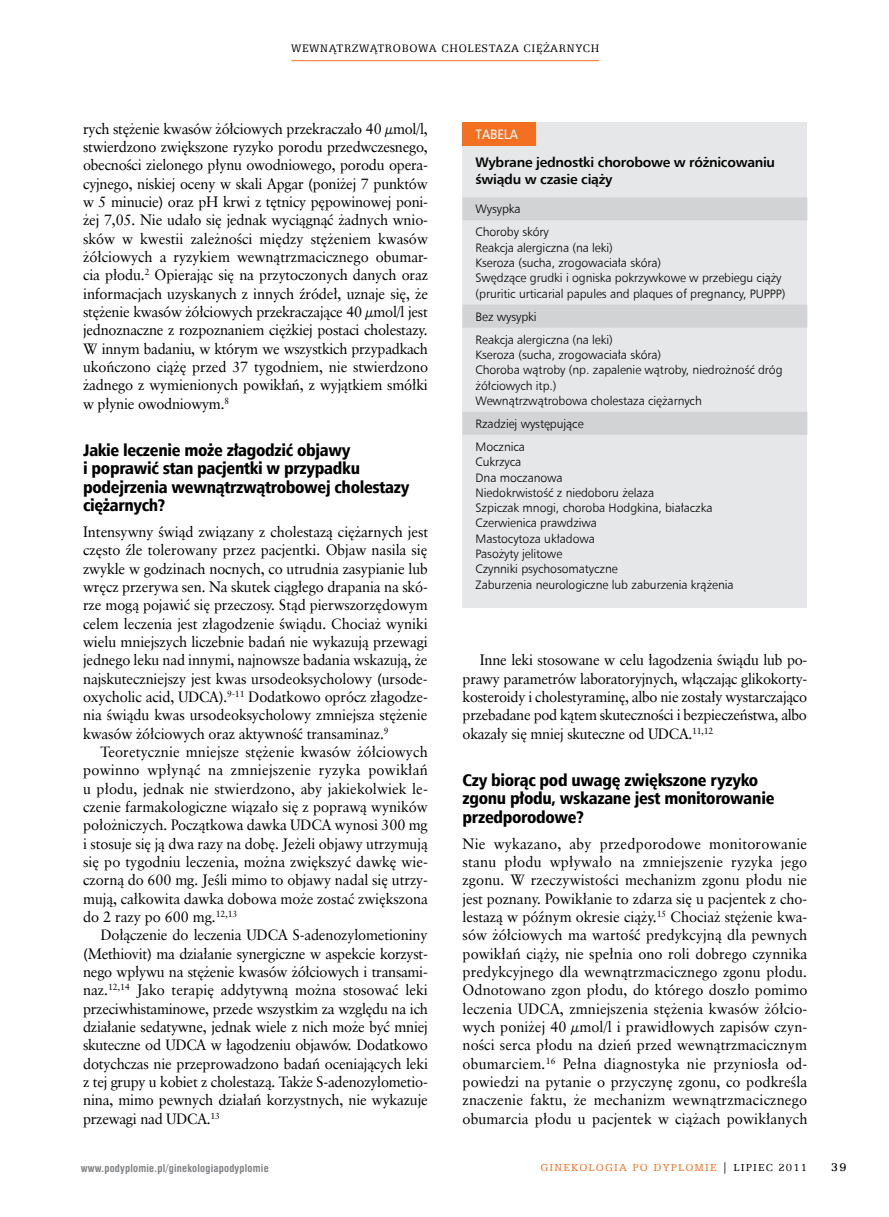
<style>
.page{position:relative;width:889px;height:1217px;background:#fff}
.page>*{position:absolute;margin:0;border:0;box-sizing:border-box;transform-origin:0 0}
.t1{font:16.8px/18.3px "Humnst 777 Blk Cn EU";letter-spacing:-.02em;color:#000}
.t2{font:15px/18.3px "Class Garmnd EU";letter-spacing:-.01em;color:#000;text-align:justify}
.t3{font:700 13.8px/16.8px "Humnst 777 EU";letter-spacing:-.02em;color:#000}
.t4{font:13.8px "Humnst 777 Cn EU";letter-spacing:-.005em;color:#fff;scale:1.07 1}
.t5{font:12.45px "Egyptian 505 Md EU";color:#000}
.t6{font:12.3px/15.3px "Humnst 777 Lt EU";letter-spacing:-.005em;color:#000}
.t7{font:12.3px "Egyptian 505 EU";letter-spacing:.06em;color:#000;scale:.95 1}
.t8{font:11.4px "Egyptian 505 EU";letter-spacing:.1em;color:#f36f21}
.t9{font:700 10.5px "Swis 721 Cn EU";letter-spacing:.02em;color:#808285}
.s1{color:#000}
</style>
<div class="page">
<hr style="left:291px;top:60px;width:308px;height:1px;background:#f36f21">
<div style="left:462px;top:122px;width:345px;height:486px;background:#e6e7e8"></div>
<div style="left:462px;top:122px;width:74px;height:24px;background:#f36f21"></div>
<svg style="left:463px;top:197px;width:344px;height:238px"></svg>
<p class="t7" style="left:291px;top:41px;width:326px">WEWNĄTRZWĄTROBOWA CHOLESTAZA CIĘŻARNYCH</p>
<p class="t2" style="left:83px;top:119px;width:346px">rych stężenie kwasów żółciowych przekraczało 40 µmol/l, stwierdzono zwiększone ryzyko porodu przedwczesnego, obecności zielonego płynu owodniowego, porodu opera&shy;cyjnego, niskiej oceny w skali Apgar (poniżej 7 punktów w 5 minucie) oraz pH krwi z tętnicy pępowinowej poni&shy;żej 7,05. Nie udało się jednak wyciągnąć żadnych wnio&shy;sków w kwestii zależności między stężeniem kwasów żółciowych a ryzykiem wewnątrzmacicznego obumar&shy;cia płodu.<sup>2</sup> Opierając się na przytoczonych danych oraz informacjach uzyskanych z innych źródeł, uznaje się, że stężenie kwasów żółciowych przekraczające 40 µmol/l jest jednoznaczne z rozpoznaniem ciężkiej postaci cholestazy.<br>W innym badaniu, w którym we wszystkich przypadkach ukończono ciążę przed 37 tygodniem, nie stwierdzono żadnego z wymienionych powikłań, z wyjątkiem smółki w płynie owodniowym.<sup>8</sup></p>
<p class="t1" style="left:83px;top:441px;width:328px">Jakie leczenie może złagodzić objawy<br>i poprawić stan pacjentki w przypadku podejrzenia wewnątrzwątrobowej cholestazy ciężarnych?</p>
<p class="t2" style="left:83px;top:522px;width:346px">Intensywny świąd związany z cholestazą ciężarnych jest często źle tolerowany przez pacjentki. Objaw nasila się zwykle w godzinach nocnych, co utrudnia zasypianie lub wręcz przerywa sen. Na skutek ciągłego drapania na skó&shy;rze mogą pojawić się przeczosy. Stąd pierwszorzędowym celem leczenia jest złagodzenie świądu. Chociaż wyniki wielu mniejszych liczebnie badań nie wykazują przewagi jednego leku nad innymi, najnowsze badania wskazują, że najskuteczniejszy jest kwas ursodeoksycholowy (ursode&shy;oxycholic acid, UDCA).<sup>9-11</sup> Dodatkowo oprócz złagodze&shy;nia świądu kwas ursodeoksycholowy zmniejsza stężenie kwasów żółciowych oraz aktywność transaminaz.<sup>9</sup></p>
<p class="t2" style="left:83px;top:742px;width:346px;text-indent:17px">Teoretycznie mniejsze stężenie kwasów żółciowych powinno wpłynąć na zmniejszenie ryzyka powikłań u płodu, jednak nie stwierdzono, aby jakiekolwiek le&shy;czenie farmakologiczne wiązało się z poprawą wyników położniczych. Początkowa dawka UDCA wynosi 300 mg i stosuje się ją dwa razy na dobę. Jeżeli objawy utrzymują się po tygodniu leczenia, można zwiększyć dawkę wie&shy;czorną do 600 mg. Jeśli mimo to objawy nadal się utrzy&shy;mują, całkowita dawka dobowa może zostać zwiększona do 2 razy po 600 mg.<sup>12,13</sup></p>
<p class="t2" style="left:83px;top:925px;width:346px;text-indent:17px">Dołączenie do leczenia UDCA S-adenozylometioniny (Methiovit) ma działanie synergiczne w aspekcie korzyst&shy;nego wpływu na stężenie kwasów żółciowych i transami&shy;naz.<sup>12,14</sup> Jako terapię addytywną można stosować leki przeciwhistaminowe, przede wszystkim za względu na ich działanie sedatywne, jednak wiele z nich może być mniej skuteczne od UDCA w łagodzeniu objawów. Dodatkowo dotychczas nie przeprowadzono badań oceniających leki z tej grupy u kobiet z cholestazą. Także S-adenozylometio&shy;nina, mimo pewnych działań korzystnych, nie wykazuje przewagi nad UDCA.<sup>13</sup></p>
<p class="t9" style="left:81px;top:1161px;width:189px">www.podyplomie.pl/ginekologiapodyplomie</p>
<p class="t4" style="left:475px;top:126px;width:41px">TABELA</p>
<p class="t3" style="left:475px;top:154px;width:301px">Wybrane jednostki chorobowe w różnicowaniu świądu w czasie ciąży</p>
<p class="t6" style="left:475px;top:197px;width:75px;line-height:23px">Wysypka<br>Choroby skóry</p>
<p class="t6" style="left:475px;top:240px;width:311px">Reakcja alergiczna (na leki)<br>Kseroza (sucha, zrogowaciała skóra)<br>Swędzące grudki i ogniska pokrzywkowe w przebiegu ciąży (pruritic urticarial papules and plaques of pregnancy, PUPPP)</p>
<p class="t6" style="left:475px;top:305px;width:139px;line-height:23px">Bez wysypki<br>Reakcja alergiczna (na leki)</p>
<p class="t6" style="left:475px;top:347px;width:308px">Kseroza (sucha, zrogowaciała skóra)<br>Choroba wątroby (np. zapalenie wątroby, niedrożność dróg żółciowych itp.)<br>Wewnątrzwątrobowa cholestaza ciężarnych</p>
<p class="t6" style="left:475px;top:412px;width:109px;line-height:23px">Rzadziej występujące<br>Mocznica</p>
<p class="t6" style="left:475px;top:454px;width:259px">Cukrzyca<br>Dna moczanowa<br>Niedokrwistość z niedoboru żelaza<br>Szpiczak mnogi, choroba Hodgkina, białaczka<br>Czerwienica prawdziwa<br>Mastocytoza układowa<br>Pasożyty jelitowe<br>Czynniki psychosomatyczne<br>Zaburzenia neurologiczne lub zaburzenia krążenia</p>
<p class="t2" style="left:462px;top:650px;width:346px;text-indent:17px">Inne leki stosowane w celu łagodzenia świądu lub po&shy;prawy parametrów laboratoryjnych, włączając glikokorty&shy;kosteroidy i cholestyraminę, albo nie zostały wystarczająco przebadane pod kątem skuteczności i bezpieczeństwa, albo okazały się mniej skuteczne od UDCA.<sup>11,12</sup></p>
<p class="t1" style="left:462px;top:770px;width:313px">Czy biorąc pod uwagę zwiększone ryzyko zgonu płodu, wskazane jest monitorowanie przedporodowe?</p>
<p class="t2" style="left:462px;top:834px;width:346px">Nie wykazano, aby przedporodowe monitorowanie stanu płodu wpływało na zmniejszenie ryzyka jego zgonu. W rzeczywistości mechanizm zgonu płodu nie jest poznany. Powikłanie to zdarza się u pacjentek z cho&shy;lestazą w późnym okresie ciąży.<sup>15</sup> Chociaż stężenie kwa&shy;sów żółciowych ma wartość predykcyjną dla pewnych powikłań ciąży, nie spełnia ono roli dobrego czynnika predykcyjnego dla wewnątrzmacicznego zgonu płodu.<br>Odnotowano zgon płodu, do którego doszło pomimo leczenia UDCA, zmniejszenia stężenia kwasów żółcio&shy;wych poniżej 40 µmol/l i prawidłowych zapisów czyn&shy;ności serca płodu na dzień przed wewnątrzmacicznym obumarciem.<sup>16</sup> Pełna diagnostyka nie przyniosła od&shy;powiedzi na pytanie o przyczynę zgonu, co podkreśla znaczenie faktu, że mechanizm wewnątrzmacicznego obumarcia płodu u pacjentek w ciążach powikłanych</p>
<p class="t8" style="left:540px;top:1160px;width:268px">GINEKOLOGIA PO DYPLOMIE <span class="s1">| LIPIEC 2011</span></p>
<p class="t5" style="left:831px;top:1159px;width:17px">39</p>
</div>
